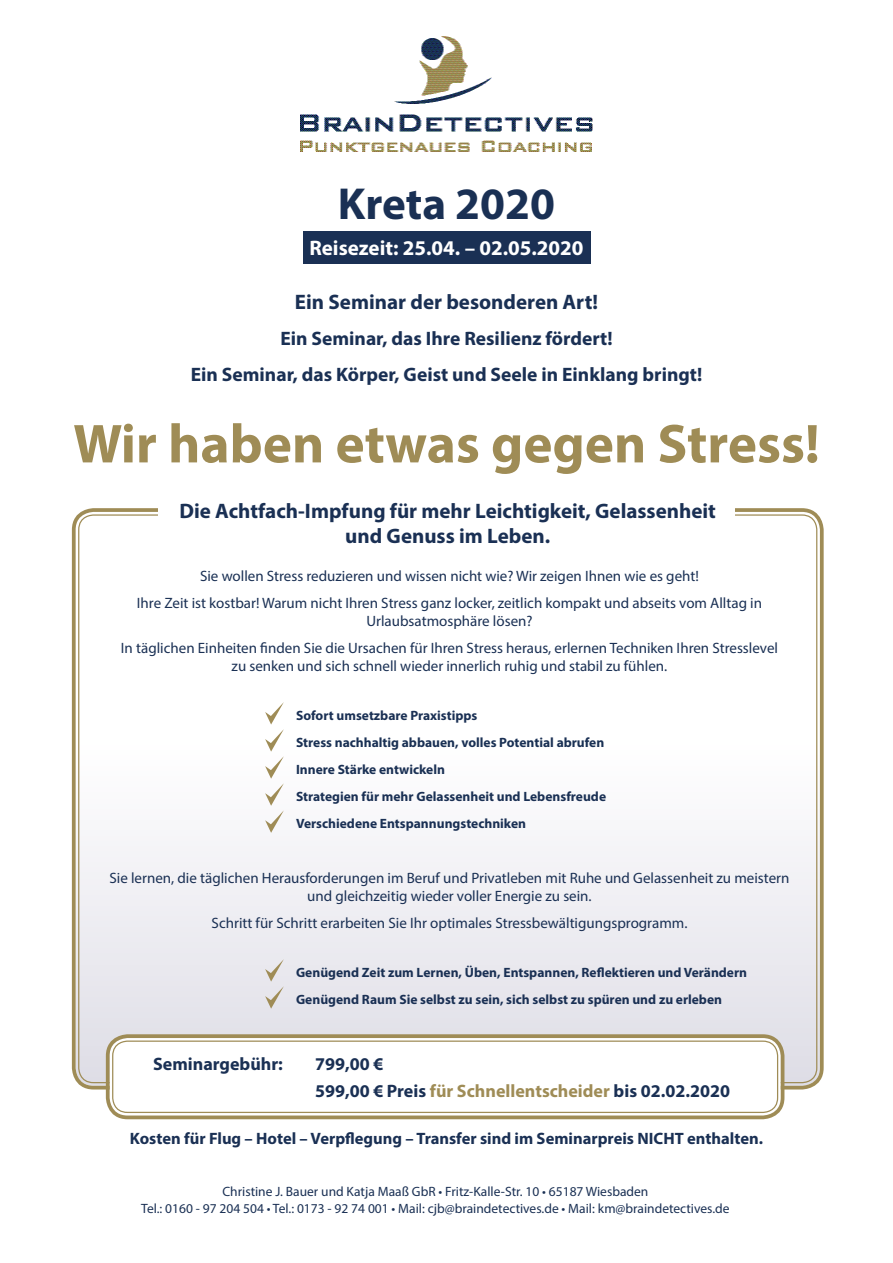
<style>
.page{position:relative;width:893px;height:1263px;background:#fff}
.page>*{position:absolute;margin:0;border:0;box-sizing:border-box;transform-origin:0 0}
.t1{font:700 55.2px "Myriad Pro";color:#9f8c56}
.t2{font:700 45px "Myriad Pro";color:#1a3054}
.t3{font:700 21px/25.2px "Myriad Pro";color:#1a3054;text-align:center}
.t4{font:700 21px "Myriad Pro";color:#fff}
.t5{font:700 19.5px/36px "Myriad Pro";color:#1a3054;text-align:center}
.t6{font:700 18px/27px "Myriad Pro";color:#1a3054}
.t7{font:700 16.5px "Myriad Pro";color:#1a3054}
.t8{font:15px/27px "Myriad Pro";color:#1a3054;text-align:center}
.t9{font:700 13.5px/27px "Myriad Pro";color:#1a3054}
.t10{font:13.5px/16.2px "Myriad Pro";color:#1a3054;text-align:center}
.s1{color:#9f8c56}
</style>
<div class="page">
<svg style="left:77px;top:513px;width:742px;height:573px"></svg>
<div style="left:110px;top:1038px;width:671px;height:77px;background:#fff;border-radius:18px"></div>
<div style="left:106px;top:1034px;width:678px;height:85px;border:4px solid #9f8c56;border-radius:20px"></div>
<div style="left:112px;top:1040px;width:666px;height:73px;border:1px solid #9f8c56;border-radius:15px"></div>
<img style="left:301px;top:36px;width:292px;height:116px">
<div style="left:303px;top:231px;width:287px;height:32px;background:#1a3054"></div>
<svg style="left:265px;top:702px;width:19px;height:131px"></svg>
<svg style="left:265px;top:959px;width:19px;height:50px"></svg>
<div style="left:158px;top:503px;width:577px;height:21px;background:#fff"></div>
<h2 class="t2" style="left:338px;top:174px;width:219px">Kreta 2020</h2>
<h3 class="t4" style="left:309px;top:234px;width:276px">Reisezeit: 25.04. – 02.05.2020</h3>
<h3 class="t3" style="left:295px;top:288px;width:305px">Ein Seminar der besonderen Art!</h3>
<h3 class="t5" style="left:191px;top:320px;width:513px">Ein Seminar, das Ihre Resilienz fördert!<br>Ein Seminar, das Körper, Geist und Seele in Einklang bringt!</h3>
<h1 class="t1" style="left:73px;top:408px;width:748px">Wir haben etwas gegen Stress!</h1>
<h3 class="t3" style="left:180px;top:497px;width:538px">Die Achtfach-Impfung für mehr Leichtigkeit, Gelassenheit und Genuss im Leben.</h3>
<p class="t8" style="left:137px;top:562px;width:627px">Sie wollen Stress reduzieren und wissen nicht wie? Wir zeigen Ihnen wie es geht!<br>Ihre Zeit ist kostbar! Warum nicht Ihren Stress ganz locker, zeitlich kompakt und abseits vom Alltag in</p>
<p class="t8" style="left:121px;top:607px;width:659px">Urlaubsatmosphäre lösen?<br>In täglichen Einheiten finden Sie die Ursachen für Ihren Stress heraus, erlernen Techniken Ihren Stresslevel</p>
<p class="t8" style="left:232px;top:652px;width:437px">zu senken und sich schnell wieder innerlich ruhig und stabil zu fühlen.</p>
<p class="t9" style="left:296px;top:701px;width:312px">Sofort umsetzbare Praxistipps<br>Stress nachhaltig abbauen, volles Potential abrufen Innere Stärke entwickeln<br>Strategien für mehr Gelassenheit und Lebensfreude Verschiedene Entspannungstechniken</p>
<p class="t8" style="left:109px;top:869px;width:682px;line-height:18px">Sie lernen, die täglichen Herausforderungen im Beruf und Privatleben mit Ruhe und Gelassenheit zu meistern und gleichzeitig wieder voller Energie zu sein.</p>
<p class="t8" style="left:212px;top:909px;width:477px">Schritt für Schritt erarbeiten Sie Ihr optimales Stressbewältigungsprogramm.</p>
<p class="t9" style="left:296px;top:958px;width:453px">Genügend Zeit zum Lernen, Üben, Entspannen, Reflektieren und Verändern<br>Genügend Raum Sie selbst zu sein, sich selbst zu spüren und zu erleben</p>
<p class="t6" style="left:153px;top:1050px;width:131px">Seminargebühr:</p>
<p class="t6" style="left:315px;top:1050px;width:416px">799,00 €<br>599,00 € Preis <span class="s1">für Schnellentscheider</span> bis 02.02.2020</p>
<p class="t7" style="left:130px;top:1128px;width:635px">Kosten für Flug – Hotel – Verpflegung – Transfer sind im Seminarpreis NICHT enthalten.</p>
<p class="t10" style="left:141px;top:1183px;width:590px">Christine J. Bauer und Katja Maaß GbR • Fritz-Kalle-Str. 10 • 65187 Wiesbaden<br>Tel.: 0160 - 97 204 504 • Tel.: 0173 - 92 74 001 • Mail: cjb@braindetectives.de • Mail: km@braindetectives.de</p>
</div>
